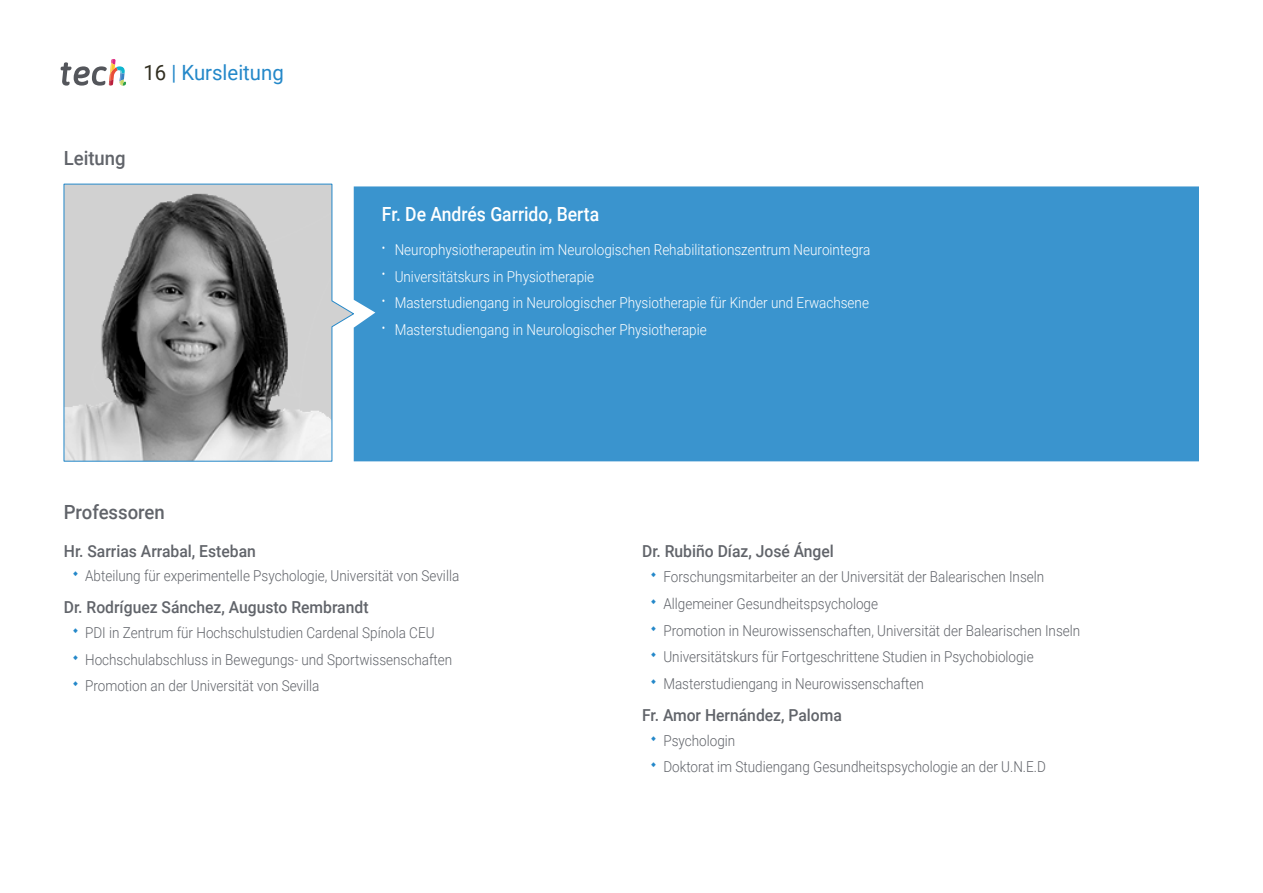
<style>
.page{position:relative;width:1263px;height:893px;background:#fff}
.page>*{position:absolute;margin:0;border:0;box-sizing:border-box;transform-origin:0 0}
.t1{font:21px "Roboto";color:#2488c9}
.t2{font:500 19.5px "Roboto";color:#fff;scale:.9 1}
.t3{font:500 19.5px "Roboto";color:#61646a;scale:.95 1}
.t4{font:500 16.5px "Roboto";color:#61646a;scale:.95 1}
.t5{font:300 15px/26.7px "Roboto";color:#61646a;scale:.9 1}
.t6{font:300 15px "Roboto";color:#fff;scale:.9 1}
.s1{color:#312e20}
</style>
<div class="page">
<div style="left:354px;top:186px;width:845px;height:275px;background:#3a94ce"></div>
<svg style="left:64px;top:184px;width:290px;height:278px;background:#9c9ea0"></svg>
<svg style="left:61px;top:59px;width:65px;height:27px"></svg>
<h1 class="t1" style="left:144px;top:57px;width:142px"><span class="s1">16</span> | Kursleitung</h1>
<h2 class="t3" style="left:64px;top:144px;width:67px">Leitung</h2>
<h2 class="t2" style="left:382px;top:200px;width:243px">Fr. De Andrés Garrido, Berta</h2>
<p class="t6" style="left:382px;top:239px;width:544px"><sup>•</sup> Neurophysiotherapeutin im Neurologischen Rehabilitationszentrum Neurointegra</p>
<p class="t6" style="left:382px;top:266px;width:237px"><sup>•</sup> Universitätskurs in Physiotherapie</p>
<p class="t6" style="left:382px;top:292px;width:543px"><sup>•</sup> Masterstudiengang in Neurologischer Physiotherapie für Kinder und Erwachsene</p>
<p class="t6" style="left:382px;top:319px;width:362px"><sup>•</sup> Masterstudiengang in Neurologischer Physiotherapie</p>
<h2 class="t3" style="left:64px;top:498px;width:108px">Professoren</h2>
<p class="t4" style="left:64px;top:539px;width:204px">Hr. Sarrias Arrabal, Esteban</p>
<p class="t5" style="left:85px;top:562px;width:417px">Abteilung für experimentelle Psychologie, Universität von Sevilla</p>
<p class="t4" style="left:64px;top:596px;width:322px">Dr. Rodríguez Sánchez, Augusto Rembrandt</p>
<p class="t5" style="left:85px;top:619px;width:409px">PDI in Zentrum für Hochschulstudien Cardenal Spínola CEU<br>Hochschulabschluss in Bewegungs- und Sportwissenschaften<br>Promotion an der Universität von Sevilla</p>
<p class="t4" style="left:642px;top:540px;width:203px">Dr. Rubiño Díaz, José Ángel</p>
<p class="t5" style="left:663px;top:563px;width:465px">Forschungsmitarbeiter an der Universität der Balearischen Inseln Allgemeiner Gesundheitspsychologe<br>Promotion in Neurowissenschaften, Universität der Balearischen Inseln Universitätskurs für Fortgeschrittene Studien in Psychobiologie Masterstudiengang in Neurowissenschaften</p>
<p class="t4" style="left:642px;top:704px;width:212px">Fr. Amor Hernández, Paloma</p>
<p class="t5" style="left:663px;top:726px;width:427px">Psychologin<br>Doktorat im Studiengang Gesundheitspsychologie an der U.N.E.D</p>
</div>
